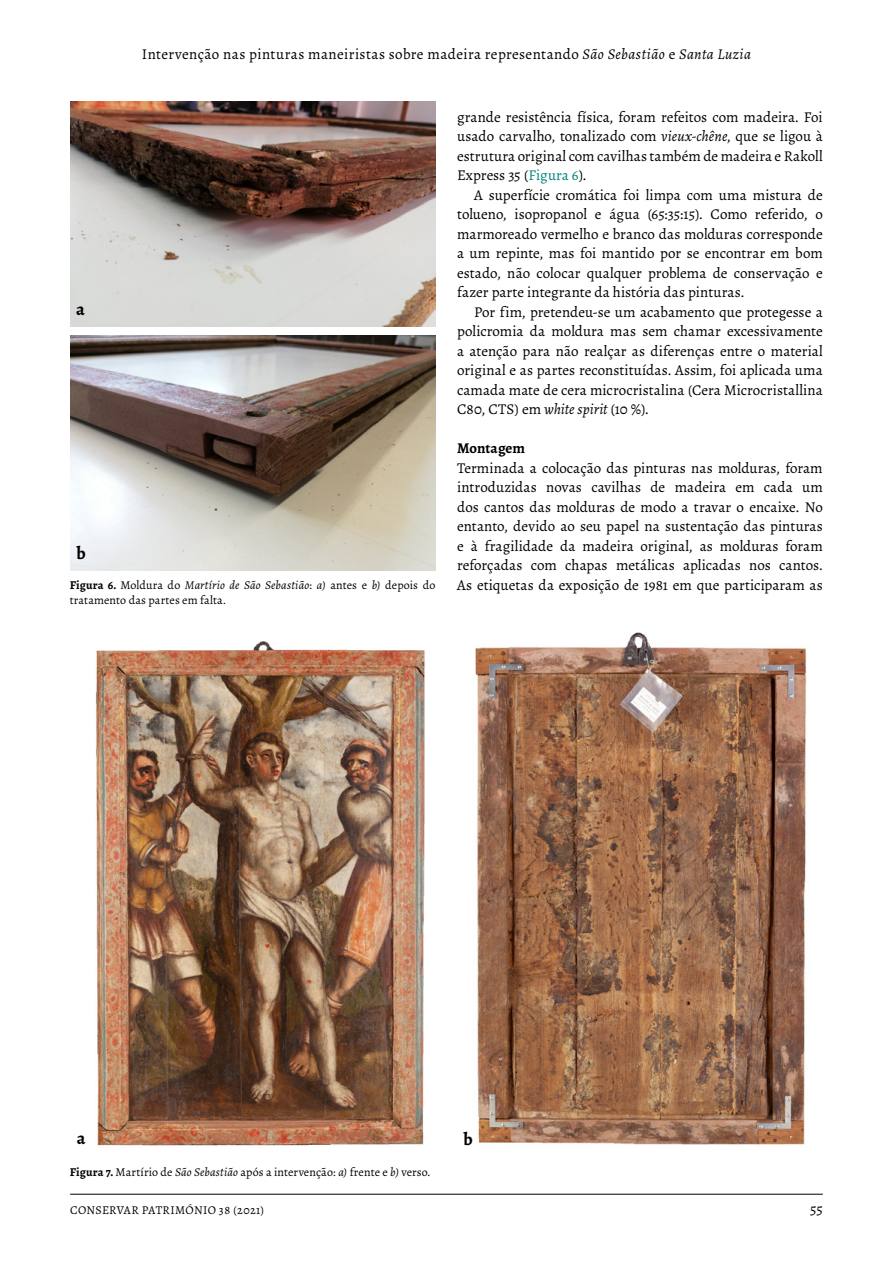
<style>
.page{position:relative;width:893px;height:1263px;background:#fff}
.page>*{position:absolute;margin:0;border:0;box-sizing:border-box;transform-origin:0 0}
.t1{font:700 18px "Alegreya";color:#000}
.t2{font:15px/19.5px "Alegreya";letter-spacing:.005em;color:#000;text-align:justify}
.t3{font:15px "Alegreya";letter-spacing:.025em;color:#000}
.t4{font:700 15px "Alegreya";letter-spacing:-.005em;color:#000}
.t5{font:12px/14.2px "Alegreya";letter-spacing:.015em;color:#000}
.s1{font-style:italic}
.s2{font-weight:700}
.s3{color:#00867e}
</style>
<div class="page">
<hr style="left:70px;top:1194px;width:753px;height:1px;background:#000">
<img style="left:70px;top:102px;width:366px;height:224px">
<img style="left:70px;top:336px;width:366px;height:234px">
<img style="left:95px;top:641px;width:330px;height:505px">
<img style="left:475px;top:632px;width:332px;height:513px">
<p class="t3" style="left:142px;top:44px;width:611px">Intervenção nas pinturas maneiristas sobre madeira representando <span class="s1">São Sebastião</span> e <span class="s1">Santa Luzia</span></p>
<p class="t1" style="left:76px;top:298px;width:10px">a</p>
<p class="t1" style="left:76px;top:542px;width:11px">b</p>
<p class="t5" style="left:70px;top:578px;width:367px"><span class="s2">Figura 6.</span> Moldura do <span class="s1">Martírio de São Sebastião</span>: <span class="s1">a)</span> antes e <span class="s1">b)</span> depois do tratamento das partes em falta.</p>
<p class="t2" style="left:457px;top:107px;width:367px">grande resistência física, foram refeitos com madeira. Foi usado carvalho, tonalizado com <span class="s1">vieux-chêne</span>, que se ligou à estrutura original com cavilhas também de madeira e Rakoll Express 35 (<span class="s3">Figura 6</span>).</p>
<p class="t2" style="left:457px;top:185px;width:367px;text-indent:17px">A superfície cromática foi limpa com uma mistura de tolueno, isopropanol e água (65:35:15). Como referido, o marmoreado vermelho e branco das molduras corresponde a um repinte, mas foi mantido por se encontrar em bom estado, não colocar qualquer problema de conservação e fazer parte integrante da história das pinturas.</p>
<p class="t2" style="left:457px;top:302px;width:367px;text-indent:17px">Por fim, pretendeu-se um acabamento que protegesse a policromia da moldura mas sem chamar excessivamente a atenção para não realçar as diferenças entre o material original e as partes reconstituídas. Assim, foi aplicada uma camada mate de cera microcristalina (Cera Microcristallina C80, CTS) em <span class="s1">white spirit</span> (10 %).</p>
<p class="t4" style="left:457px;top:438px;width:69px">Montagem</p>
<p class="t2" style="left:457px;top:458px;width:367px">Terminada a colocação das pinturas nas molduras, foram introduzidas novas cavilhas de madeira em cada um dos cantos das molduras de modo a travar o encaixe. No entanto, devido ao seu papel na sustentação das pinturas e à fragilidade da madeira original, as molduras foram reforçadas com chapas metálicas aplicadas nos cantos.<br>As etiquetas da exposição de 1981 em que participaram as</p>
<p class="t1" style="left:77px;top:1126px;width:10px">a</p>
<p class="t1" style="left:463px;top:1127px;width:11px">b</p>
<p class="t5" style="left:70px;top:1164px;width:362px"><span class="s2">Figura 7.</span> Martírio de <span class="s1">São Sebastião</span> após a intervenção: <span class="s1">a)</span> frente e <span class="s1">b)</span> verso.</p>
<p class="t5" style="left:70px;top:1203px;width:196px">CONSERVAR PATRIMÓNIO 38 (2021)</p>
<p class="t2" style="left:810px;top:1199px;width:14px">55</p>
</div>
